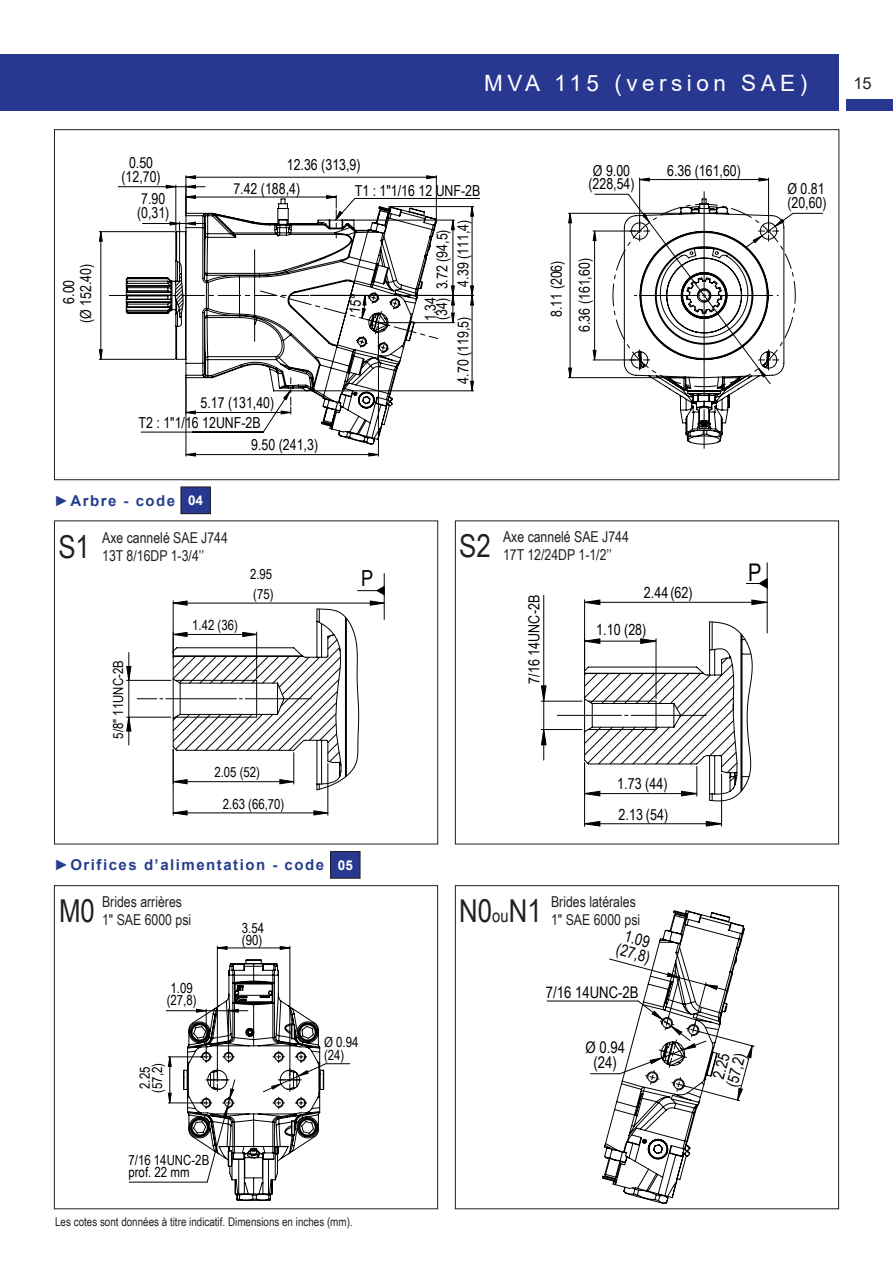
<style>
.page{position:relative;width:893px;height:1263px;background:#fff}
.page>*{position:absolute;margin:0;border:0;box-sizing:border-box;transform-origin:0 0}
.t1{font:31.5px "Arial Narrow";color:#231f20}
.t2{font:24.3px "Arial Narrow";color:#000001}
.t3{font:22.5px "Arial";letter-spacing:.2em;color:#fff}
.t4{font:22.05px "Arial Narrow";color:#000001}
.t5{font:16.5px "Arial";color:#231f20}
.t6{font:16.05px/15px "Arial Narrow";color:#000001}
.t7{font:15.3px "Arial Narrow";color:#000001}
.t8{font:15.15px/13.8px "Arial Narrow";color:#000001}
.t9{font:15px/18px "Arial Narrow";color:#231f20}
.t10{font:700 15px "Arial";letter-spacing:.1em;color:#253f8e}
.t11{font:13.95px/12.3px "Arial Narrow";color:#000001}
.t12{font:700 13.5px "Arial";color:#fff}
.t13{font:12px "Arial Narrow";color:#231f20}
.s1{font-size:18px}
</style>
<div class="page">
<div style="left:0;top:54px;width:839px;height:56px;background:#283890"></div>
<div style="left:846px;top:99px;width:47px;height:12px;background:#283890"></div>
<div style="left:455px;top:520px;width:384px;height:324px;border:1px solid #231f20"></div>
<hr style="left:355px;top:198px;width:125px;height:1px;background:#000001">
<hr style="left:595px;top:194px;width:33px;height:1px;background:#000001">
<hr style="left:640px;top:179px;width:128px;height:1px;background:#000001">
<hr style="left:639px;top:178px;width:1px;height:51px;background:#000001">
<hr style="left:768px;top:178px;width:1px;height:51px;background:#000001">
<hr style="left:186px;top:454px;width:192px;height:1px;background:#000001">
<hr style="left:186px;top:377px;width:1px;height:79px;background:#000001">
<hr style="left:378px;top:324px;width:1px;height:132px;background:#000001">
<hr style="left:472px;top:207px;width:1px;height:88px;background:#000001">
<hr style="left:391px;top:206px;width:83px;height:1px;background:#000001">
<hr style="left:453px;top:220px;width:1px;height:75px;background:#000001">
<hr style="left:344px;top:220px;width:110px;height:1px;background:#000001">
<hr style="left:594px;top:231px;width:1px;height:129px;background:#000001">
<hr style="left:593px;top:360px;width:45px;height:1px;background:#000001">
<hr style="left:593px;top:231px;width:45px;height:1px;background:#000001">
<hr style="left:380px;top:322px;width:74px;height:1px;background:#000001">
<hr style="left:472px;top:295px;width:1px;height:96px;background:#000001">
<hr style="left:308px;top:391px;width:166px;height:1px;background:#000001">
<hr style="left:310px;top:295px;width:164px;height:1px;background:#000001">
<hr style="left:568px;top:213px;width:134px;height:1px;background:#000001">
<hr style="left:568px;top:377px;width:134px;height:1px;background:#000001">
<hr style="left:186px;top:176px;width:1px;height:38px;background:#000001">
<hr style="left:436px;top:176px;width:1px;height:44px;background:#000001">
<svg style="left:639px;top:178px;width:10px;height:3px"></svg>
<svg style="left:759px;top:178px;width:10px;height:3px"></svg>
<svg style="left:186px;top:453px;width:10px;height:3px"></svg>
<svg style="left:369px;top:453px;width:10px;height:3px"></svg>
<svg style="left:470px;top:206px;width:4px;height:10px"></svg>
<svg style="left:451px;top:220px;width:4px;height:10px"></svg>
<svg style="left:593px;top:350px;width:3px;height:10px"></svg>
<svg style="left:593px;top:231px;width:3px;height:10px"></svg>
<svg style="left:451px;top:286px;width:4px;height:37px"></svg>
<svg style="left:470px;top:381px;width:4px;height:10px"></svg>
<svg style="left:470px;top:286px;width:4px;height:19px"></svg>
<svg style="left:568px;top:213px;width:4px;height:165px"></svg>
<svg style="left:186px;top:175px;width:251px;height:4px"></svg>
<svg style="left:140px;top:432px;width:241px;height:13px"></svg>
<svg style="left:613px;top:192px;width:209px;height:256px"></svg>
<hr style="left:547px;top:1001px;width:91px;height:1px;background:#000001">
<svg style="left:591px;top:910px;width:163px;height:294px"></svg>
<div style="left:455px;top:885px;width:384px;height:324px;border:1px solid #231f20"></div>
<hr style="left:173px;top:603px;width:211px;height:1px;background:#000001">
<hr style="left:384px;top:573px;width:1px;height:46px;background:#000001">
<svg style="left:370px;top:601px;width:14px;height:4px"></svg>
<svg style="left:61px;top:618px;width:298px;height:592px"></svg>
<svg style="left:137px;top:601px;width:210px;height:189px"></svg>
<svg style="left:357px;top:586px;width:27px;height:9px"></svg>
<div style="left:54px;top:520px;width:384px;height:324px;border:1px solid #231f20"></div>
<div style="left:181px;top:487px;width:29px;height:27px;background:#283890"></div>
<div style="left:181px;top:487px;width:30px;height:27px;border:1px solid #231f20"></div>
<div style="left:331px;top:851px;width:29px;height:27px;background:#283890"></div>
<div style="left:330px;top:851px;width:30px;height:27px;border:1px solid #231f20"></div>
<hr style="left:585px;top:602px;width:182px;height:1px;background:#000001">
<hr style="left:584px;top:600px;width:1px;height:71px;background:#000001">
<hr style="left:767px;top:563px;width:1px;height:70px;background:#000001">
<hr style="left:585px;top:823px;width:137px;height:1px;background:#000001">
<hr style="left:721px;top:774px;width:1px;height:52px;background:#000001">
<hr style="left:584px;top:763px;width:1px;height:63px;background:#000001">
<hr style="left:543px;top:729px;width:1px;height:31px;background:#000001">
<hr style="left:543px;top:595px;width:1px;height:106px;background:#000001">
<hr style="left:541px;top:729px;width:41px;height:1px;background:#000001">
<hr style="left:541px;top:701px;width:41px;height:1px;background:#000001">
<svg style="left:752px;top:600px;width:15px;height:5px"></svg>
<svg style="left:584px;top:600px;width:16px;height:5px"></svg>
<svg style="left:706px;top:821px;width:16px;height:5px"></svg>
<svg style="left:584px;top:821px;width:16px;height:5px"></svg>
<svg style="left:541px;top:686px;width:5px;height:59px"></svg>
<svg style="left:557px;top:621px;width:195px;height:180px"></svg>
<svg style="left:746px;top:578px;width:21px;height:10px"></svg>
<svg style="left:99px;top:185px;width:339px;height:247px"></svg>
<p class="t8" style="left:62px;top:323px;width:61px;line-height:17px;text-align:center;rotate:-90deg">6.00<br>(Ø 152.40)</p>
<p class="t8" style="left:122px;top:157px;width:41px;text-align:center">0.50 (12,70)</p>
<p class="t8" style="left:137px;top:193px;width:34px">7.90 (0,31)</p>
<h3 class="t3" style="left:484px;top:74px;width:325px">MVA 115 (version SAE)</h3>
<p class="t5" style="left:853px;top:76px;width:20px">15</p>
<p class="t8" style="left:287px;top:160px;width:75px">12.36 (313,9)</p>
<p class="t8" style="left:233px;top:183px;width:68px">7.42 (188,4)</p>
<p class="t8" style="left:201px;top:397px;width:75px">5.17 (131,40)</p>
<p class="t8" style="left:355px;top:185px;width:127px">T1 : 1"1/16 12 UNF-2B</p>
<p class="t8" style="left:457px;top:287px;width:68px;rotate:-90deg">4.39 (111,4)</p>
<p class="t8" style="left:437px;top:289px;width:61px;rotate:-90deg">3.72 (94,5)</p>
<p class="t8" style="left:426px;top:321px;width:26px;line-height:11.4px;rotate:-90deg">1.34 (34)</p>
<p class="t8" style="left:457px;top:384px;width:68px;rotate:-90deg">4.70 (119,5)</p>
<p class="t8" style="left:588px;top:165px;width:48px">Ø 9.00 (228,54)</p>
<p class="t8" style="left:551px;top:317px;width:58px;rotate:-90deg">8.11 (206)</p>
<p class="t8" style="left:579px;top:332px;width:75px;rotate:-90deg">6.36 (161,60)</p>
<p class="t8" style="left:667px;top:165px;width:75px">6.36 (161,60)</p>
<p class="t8" style="left:787px;top:183px;width:41px">Ø 0.81 (20,60)</p>
<p class="t8" style="left:139px;top:417px;width:124px">T2 : 1"1/16 12UNF-2B</p>
<p class="t8" style="left:251px;top:439px;width:68px">9.50 (241,3)</p>
<p class="t10" style="left:54px;top:490px;width:123px">►Arbre - code</p>
<p class="t12" style="left:188px;top:491px;width:17px">04</p>
<p class="t9" style="left:58px;top:528px;width:171px;text-indent:44px">Axe cannelé SAE J744<br><sup>S1</sup> 13T 8/16DP 1-3/4’’</p>
<p class="t11" style="left:113px;top:739px;width:80px;rotate:-90deg">5/8" 11UNC-2B</p>
<p class="t11" style="left:192px;top:621px;width:47px">1.42 (36)</p>
<p class="t11" style="left:250px;top:569px;width:24px">2.95</p>
<p class="t11" style="left:253px;top:589px;width:22px">(75)</p>
<p class="t11" style="left:214px;top:767px;width:47px">2.05 (52)</p>
<p class="t11" style="left:223px;top:799px;width:63px">2.63 (66,70)</p>
<h3 class="t4" style="left:361px;top:570px;width:14px">P</h3>
<p class="t10" style="left:54px;top:854px;width:271px">►Orifices d’alimentation - code</p>
<p class="t9" style="left:59px;top:892px;width:134px;text-indent:43px">Brides arrières<br><sup>M0</sup> 1" SAE 6000 psi</p>
<p class="t11" style="left:167px;top:983px;width:31px">1.09 (27,8)</p>
<p class="t11" style="left:242px;top:923px;width:24px">3.54 (90)</p>
<p class="t12" style="left:338px;top:860px;width:17px">05</p>
<p class="t11" style="left:140px;top:1093px;width:31px;rotate:-90deg">2.25 (57,2)</p>
<p class="t11" style="left:128px;top:1155px;width:82px">7/16 14UNC-2B prof. 22 mm</p>
<p class="t11" style="left:324px;top:1038px;width:36px">Ø 0.94 (24)</p>
<p class="t13" style="left:55px;top:1213px;width:299px">Les cotes sont données à titre indicatif. Dimensions en inches (mm).</p>
<h1 class="t1" style="left:459px;top:534px;width:33px">S2</h1>
<p class="t9" style="left:503px;top:527px;width:127px">Axe cannelé SAE J744<br>17T 12/24DP 1-1/2’’</p>
<p class="t7" style="left:528px;top:683px;width:90px;rotate:-90deg">7/16 14UNC-2B</p>
<p class="t7" style="left:644px;top:587px;width:50px">2.44 (62)</p>
<p class="t7" style="left:596px;top:624px;width:52px">1.10 (28)</p>
<p class="t7" style="left:617px;top:778px;width:52px">1.73 (44)</p>
<p class="t7" style="left:619px;top:808px;width:51px">2.13 (54)</p>
<h1 class="t1" style="left:459px;top:898px;width:84px">N0<span class="s1">ou</span>N1</h1>
<p class="t9" style="left:551px;top:892px;width:91px">Brides latérales<br>1" SAE 6000 psi</p>
<p class="t6" style="left:622px;top:928px;width:36px;rotate:15deg">1.09 (27,8)</p>
<p class="t6" style="left:546px;top:986px;width:94px">7/16 14UNC-2B</p>
<h2 class="t2" style="left:748px;top:563px;width:15px">P</h2>
<p class="t6" style="left:585px;top:1041px;width:41px;text-align:center">Ø 0.94 (24)</p>
<p class="t6" style="left:711px;top:1081px;width:36px;rotate:-75deg">2.25 (57,2)</p>
</div>
